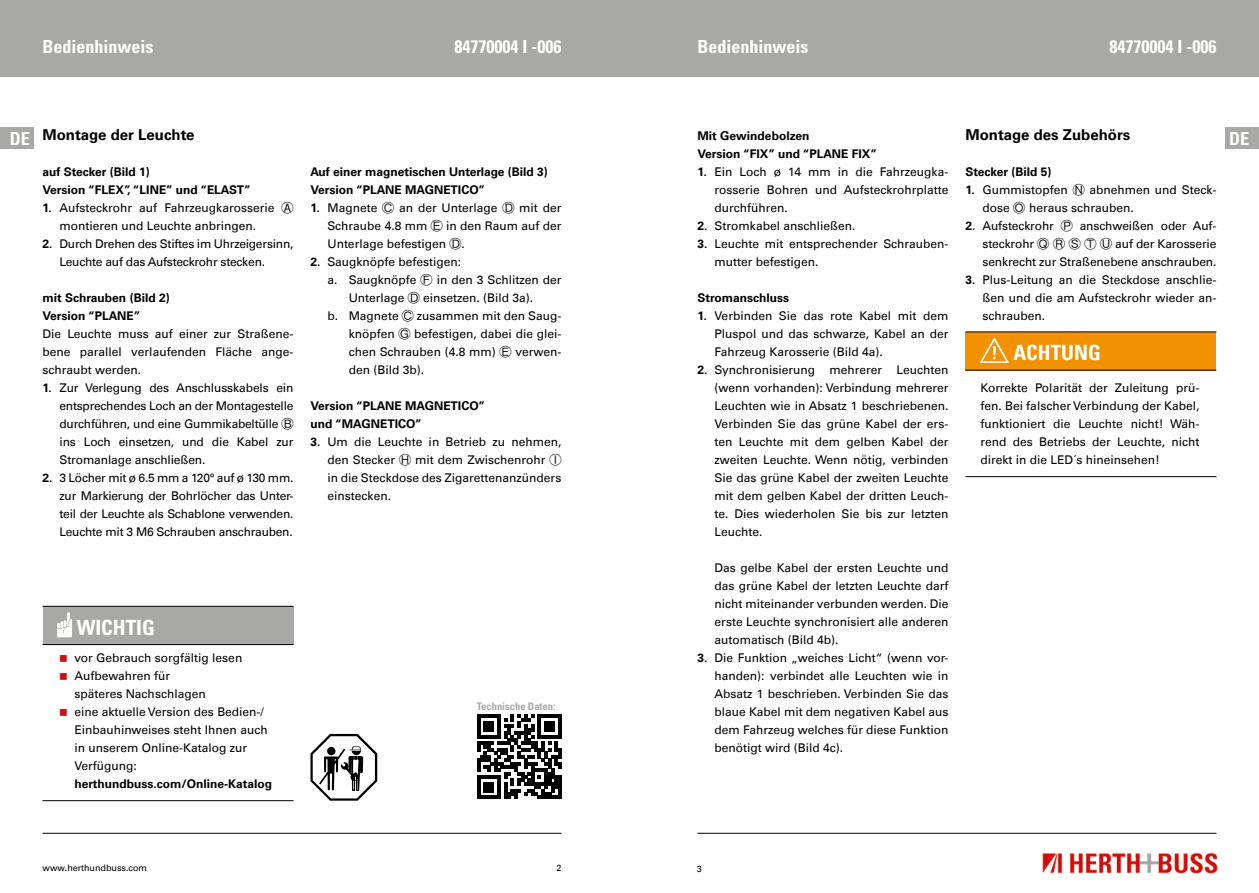
<style>
.page{position:relative;width:1259px;height:893px;background:#fff}
.page>*{position:absolute;margin:0;border:0;box-sizing:border-box;transform-origin:0 0}
.t1{font:700 condensed 21px "Univers";color:#fff}
.t2{font:700 condensed 18px "Univers";color:#fff}
.t3{font:700 15px "Univers Com 65";color:#000}
.t4{font:12px/18px "Univers Com 55 Roman";color:#000;text-align:justify}
.t5{font:700 12px/18px "Univers Com 65";color:#000}
.t6{font:12px/18px "Univers Com 55 Roman";letter-spacing:-.02em;color:#000}
.t7{font:700 condensed 10.5px "Univers";color:#a8a8a7}
.t8{font:9px "Univers Com 55 Roman";color:#000}
.s1{font-family:"Univers";font-stretch:condensed;font-size:18px;color:#fff}
.s2{font-family:"Univers Com 65";font-weight:700}
.s3{font-family:"Ping Fang SC"}
</style>
<div class="page">
<div style="left:0;top:0;width:629px;height:77px;background:#a8a8a7"></div>
<div style="left:629px;top:0;width:630px;height:77px;background:#a8a8a7"></div>
<img style="left:1042px;top:852px;width:176px;height:22px">
<hr style="left:43px;top:833px;width:518px;height:1px;background:#000">
<hr style="left:697px;top:833px;width:519px;height:1px;background:#000">
<div style="left:1225px;top:128px;width:34px;height:21px;background:#a8a8a7"></div>
<div style="left:0;top:128px;width:34px;height:21px;background:#a8a8a7"></div>
<div style="left:965px;top:332px;width:251px;height:38px;background:#f39200"></div>
<hr style="left:965px;top:331px;width:251px;height:1px;background:#000">
<hr style="left:965px;top:370px;width:251px;height:1px;background:#000">
<hr style="left:965px;top:476px;width:251px;height:1px;background:#000">
<svg style="left:980px;top:338px;width:28px;height:25px"></svg>
<svg style="left:310px;top:734px;width:67px;height:67px"></svg>
<svg style="left:477px;top:715px;width:84px;height:84px"></svg>
<div style="left:43px;top:606px;width:250px;height:39px;background:#a8a8a7"></div>
<hr style="left:43px;top:606px;width:250px;height:1px;background:#000">
<hr style="left:43px;top:644px;width:250px;height:1px;background:#000">
<hr style="left:43px;top:800px;width:250px;height:1px;background:#000">
<svg style="left:57px;top:612px;width:15px;height:25px"></svg>
<h2 class="t2" style="left:43px;top:35px;width:113px">Bedienhinweis</h2>
<h2 class="t2" style="left:454px;top:35px;width:108px">84770004 I -006</h2>
<h2 class="t2" style="left:697px;top:35px;width:113px">Bedienhinweis</h2>
<h2 class="t2" style="left:1109px;top:35px;width:108px">84770004 I -006</h2>
<p class="t3" style="left:10px;top:126px;width:186px"><span class="s1">DE</span> Montage der Leuchte</p>
<h2 class="t2" style="left:1229px;top:128px;width:21px">DE</h2>
<p class="t5" style="left:43px;top:163px;width:210px">auf Stecker (Bild 1)<br>Version “FLEX”, “LINE” und “ELAST”</p>
<p class="t4" style="left:60px;top:199px;width:235px;text-indent:-17px"><span class="s2">1.</span> Aufsteckrohr auf Fahrzeugkarosserie <span class="s3">Ⓐ </span>montieren und Leuchte anbringen.</p>
<p class="t6" style="left:60px;top:235px;width:235px;text-indent:-17px"><span class="s2">2.</span> Durch Drehen des Stiftes im Uhrzeigersinn,<br>Leuchte auf das Aufsteckrohr stecken.</p>
<p class="t5" style="left:43px;top:289px;width:129px">mit Schrauben (Bild 2)<br>Version “PLANE”</p>
<p class="t4" style="left:43px;top:325px;width:252px">Die Leuchte muss auf einer zur Straßene&shy;bene parallel verlaufenden Fläche ange&shy;schraubt werden.</p>
<p class="t4" style="left:60px;top:379px;width:235px;text-indent:-17px"><span class="s2">1.</span> Zur Verlegung des Anschlusskabels ein entsprechendes Loch an der Montagestelle durchführen, und eine Gummikabeltülle <span class="s3">Ⓑ </span>ins Loch einsetzen, und die Kabel zur Stromanlage anschließen.</p>
<p class="t4" style="left:60px;top:469px;width:235px;text-indent:-17px"><span class="s2">2.</span> 3 Löcher mit ø 6.5 mm a 120° auf ø 130 mm. zur Markierung der Bohrlöcher das Unter&shy;teil der Leuchte als Schablone verwenden.<br>Leuchte mit 3 M6 Schrauben anschrauben.</p>
<p class="t3" style="left:965px;top:126px;width:166px">Montage des Zubehörs</p>
<p class="t5" style="left:965px;top:163px;width:88px">Stecker (Bild 5)</p>
<p class="t4" style="left:982px;top:181px;width:235px;text-indent:-17px"><span class="s2">1.</span> Gummistopfen <span class="s3">Ⓝ</span> abnehmen und Steck&shy;dose <span class="s3">Ⓞ</span> heraus schrauben.</p>
<p class="t4" style="left:982px;top:217px;width:235px;text-indent:-17px"><span class="s2">2.</span> Aufsteckrohr <span class="s3">Ⓟ</span> anschweißen oder Auf&shy;steckrohr <span class="s3">Ⓠ Ⓡ Ⓢ Ⓣ Ⓤ</span> auf der Karosserie senkrecht zur Straßenebene anschrauben.</p>
<p class="t4" style="left:982px;top:271px;width:235px;text-indent:-17px"><span class="s2">3.</span> Plus-Leitung an die Steckdose anschlie&shy;ßen und die am Aufsteckrohr wieder an&shy;schrauben.</p>
<h1 class="t1" style="left:1013px;top:340px;width:89px">ACHTUNG</h1>
<p class="t4" style="left:980px;top:379px;width:220px">Korrekte Polarität der Zuleitung prü&shy;fen. Bei falscher Verbindung der Kabel, funktioniert die Leuchte nicht! Wäh&shy;rend des Betriebs der Leuchte, nicht direkt in die LED´s hineinsehen!</p>
<p class="t5" style="left:697px;top:127px;width:181px">Mit Gewindebolzen<br>Version “FIX” und “PLANE FIX”</p>
<p class="t4" style="left:714px;top:163px;width:235px;text-indent:-17px"><span class="s2">1.</span> Ein Loch ø 14 mm in die Fahrzeugka&shy;rosserie Bohren und Aufsteckrohrplatte durchführen.</p>
<p class="t4" style="left:697px;top:217px;width:159px"><span class="s2">2.</span> Stromkabel anschließen.</p>
<p class="t4" style="left:714px;top:235px;width:235px;text-indent:-17px"><span class="s2">3.</span> Leuchte mit entsprechender Schrauben&shy;mutter befestigen.</p>
<p class="t5" style="left:697px;top:289px;width:93px">Stromanschluss</p>
<p class="t4" style="left:714px;top:307px;width:235px;text-indent:-17px"><span class="s2">1.</span> Verbinden Sie das rote Kabel mit dem Pluspol und das schwarze, Kabel an der Fahrzeug Karosserie (Bild 4a).</p>
<p class="t4" style="left:714px;top:361px;width:235px;text-indent:-17px"><span class="s2">2.</span> Synchronisierung mehrerer Leuchten (wenn vorhanden): Verbindung mehrerer Leuchten wie in Absatz 1 beschriebenen.<br>Verbinden Sie das grüne Kabel der ers&shy;ten Leuchte mit dem gelben Kabel der zweiten Leuchte. Wenn nötig, verbinden Sie das grüne Kabel der zweiten Leuchte mit dem gelben Kabel der dritten Leuch&shy;te. Dies wiederholen Sie bis zur letzten Leuchte.</p>
<p class="t4" style="left:714px;top:559px;width:235px">Das gelbe Kabel der ersten Leuchte und das grüne Kabel der letzten Leuchte darf nicht miteinander verbunden werden. Die erste Leuchte synchronisiert alle anderen automatisch (Bild 4b).</p>
<p class="t4" style="left:714px;top:649px;width:235px;text-indent:-17px"><span class="s2">3.</span> Die Funktion „weiches Licht“ (wenn vor&shy;handen): verbindet alle Leuchten wie in Absatz 1 beschrieben. Verbinden Sie das blaue Kabel mit dem negativen Kabel aus dem Fahrzeug welches für diese Funktion benötigt wird (Bild 4c).</p>
<p class="t5" style="left:310px;top:163px;width:239px">Auf einer magnetischen Unterlage (Bild 3)<br>Version “PLANE MAGNETICO”</p>
<p class="t4" style="left:327px;top:199px;width:235px;text-indent:-17px"><span class="s2">1.</span> Magnete <span class="s3">Ⓒ</span> an der Unterlage <span class="s3">Ⓓ</span> mit der Schraube 4.8 mm <span class="s3">Ⓔ</span> in den Raum auf der Unterlage befestigen <span class="s3">Ⓓ</span>.</p>
<p class="t4" style="left:310px;top:253px;width:152px"><span class="s2">2.</span> Saugknöpfe befestigen:</p>
<p class="t4" style="left:327px;top:271px;width:235px">a. Saugknöpfe <span class="s3">Ⓕ</span> in den 3 Schlitzen der</p>
<p class="t4" style="left:349px;top:289px;width:186px">Unterlage <span class="s3">Ⓓ</span> einsetzen. (Bild 3a).</p>
<p class="t4" style="left:327px;top:307px;width:235px">b. Magnete <span class="s3">Ⓒ</span> zusammen mit den Saug-</p>
<p class="t4" style="left:349px;top:325px;width:214px">knöpfen <span class="s3">Ⓖ</span> befestigen, dabei die glei-</p>
<p class="t4" style="left:349px;top:343px;width:214px">chen Schrauben (4.8 mm) <span class="s3">Ⓔ</span> verwen-</p>
<p class="t4" style="left:349px;top:361px;width:77px">den (Bild 3b).</p>
<p class="t5" style="left:310px;top:397px;width:176px">Version “PLANE MAGNETICO” und “MAGNETICO”</p>
<p class="t4" style="left:327px;top:433px;width:235px;text-indent:-17px"><span class="s2">3.</span> Um die Leuchte in Betrieb zu nehmen, den Stecker <span class="s3">Ⓗ</span> mit dem Zwischenrohr <span class="s3">Ⓘ </span>in die Steckdose des Zigarettenanzünders einstecken.</p>
<h1 class="t1" style="left:77px;top:614px;width:80px">WICHTIG</h1>
<p class="t4" style="left:74px;top:649px;width:195px;text-align:left">vor Gebrauch sorgfältig lesen<br>Aufbewahren für<br>späteres Nachschlagen<br>eine aktuelle Version des Bedien-/<br>Einbauhinweises steht Ihnen auch in unserem Online-Katalog zur<br>Verfügung:</p>
<p class="t5" style="left:74px;top:775px;width:199px">herthundbuss.com/Online-Katalog</p>
<p class="t7" style="left:477px;top:700px;width:80px">Technische Daten:</p>
<p class="t8" style="left:43px;top:862px;width:106px">www.herthundbuss.com</p>
<p class="t8" style="left:556px;top:862px;width:7px">2</p>
<p class="t8" style="left:696px;top:863px;width:7px">3</p>
</div>
